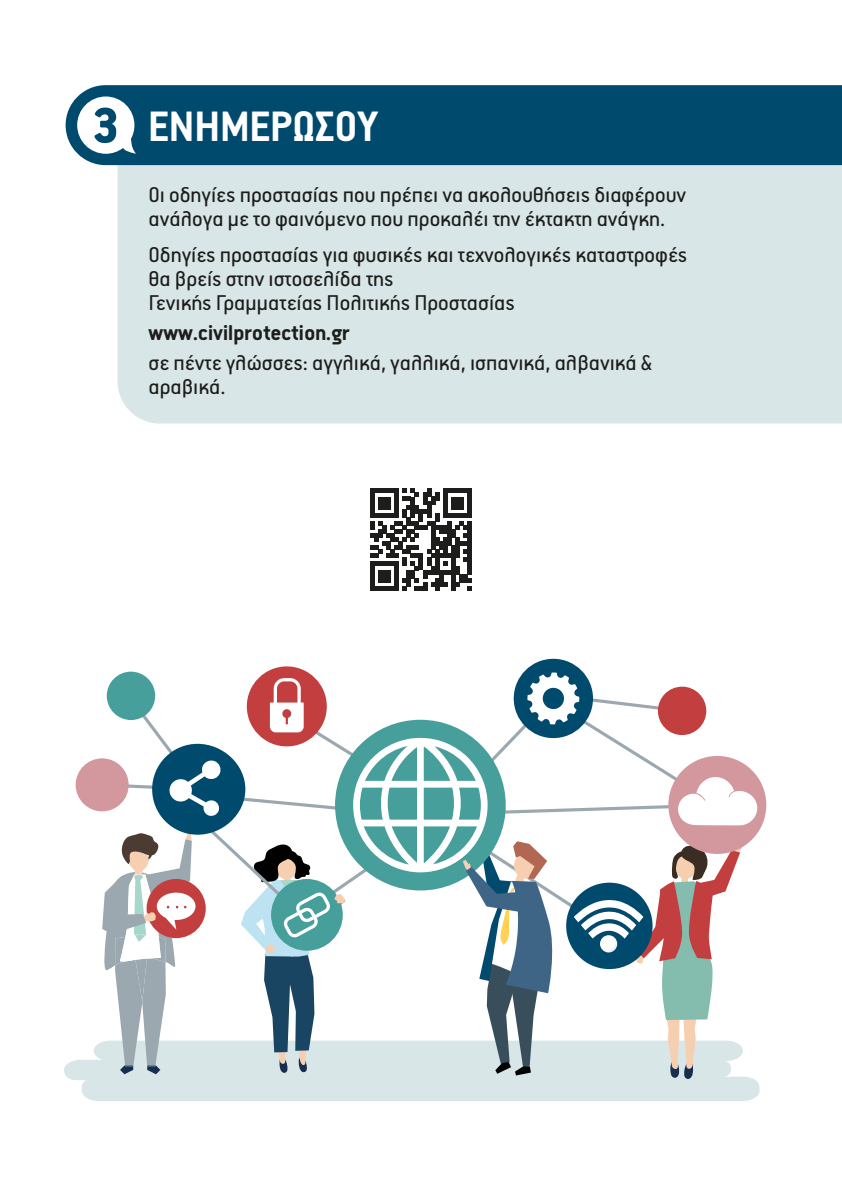
<style>
.page{position:relative;width:842px;height:1191px;background:#fff}
.page>*{position:absolute;margin:0;border:0;box-sizing:border-box;transform-origin:0 0}
.t1{font:700 47.8px "PF Premier Text";color:#fff}
.t2{font:24px/24px "PF Premier Text";color:#1d1d1b}
.t3{font:700 24px "PF Premier Text";color:#1d1d1b}
.s1{font-weight:900;font-size:55.8px;color:#004a6e}
</style>
<div class="page">
<div style="left:64px;top:1042px;width:695px;height:59px;background:#d9e6e7"></div>
<div style="left:118px;top:165px;width:724px;height:258px;background:#d9e6e7"></div>
<svg style="left:370px;top:489px;width:102px;height:101px"></svg>
<div style="left:66px;top:85px;width:776px;height:80px;background:#004a6e"></div>
<svg style="left:247px;top:666px;width:80px;height:80px"></svg>
<div style="left:514px;top:659px;width:79px;height:79px;background:#004a6e;border-radius:50%"></div>
<div style="left:668px;top:756px;width:98px;height:98px;background:#d2989e;border-radius:50%"></div>
<div style="left:76px;top:758px;width:53px;height:53px;background:#d2989e;border-radius:50%"></div>
<svg style="left:102px;top:672px;width:656px;height:407px"></svg>
<svg style="left:77px;top:96px;width:59px;height:58px"></svg>
<h1 class="t1" style="left:91px;top:103px;width:289px"><span class="s1">3</span> ΕΝΗΜΕΡΩΣΟΥ</h1>
<p class="t2" style="left:149px;top:183px;width:539px">Οι οδηγίες προστασίας που πρέπει να ακολουθήσεις διαφέρουν ανάλογα µε το φαινόµενο που προκαλέι την έκτακτη ανάγκη.</p>
<p class="t2" style="left:149px;top:243px;width:540px">Οδηγίες προστασίας για φυσικές και τεχνολογικές καταστροφές θα βρείς στην ιστοσελίδα της<br>Γενικής Γραµµατείας Πολιτικής Προστασίας</p>
<p class="t3" style="left:149px;top:321px;width:203px">www.civilprotection.gr</p>
<p class="t2" style="left:149px;top:351px;width:505px">σε πέντε γλώσσες: αγγλικά, γαλλικά, ισπανικά, αλβανικά &amp; αραβικά.</p>
</div>
